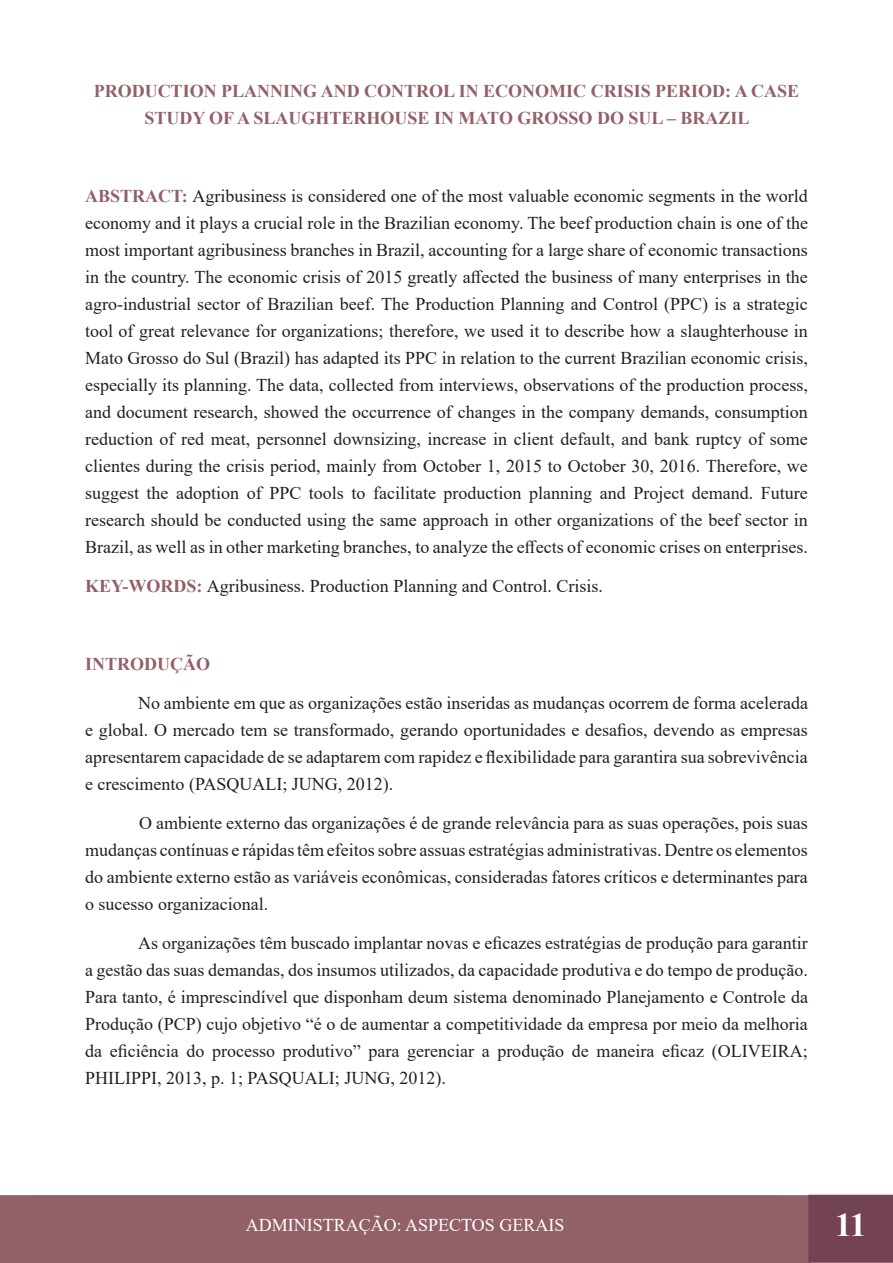
<style>
.page{position:relative;width:893px;height:1263px;background:#fff}
.page>*{position:absolute;margin:0;border:0;box-sizing:border-box;transform-origin:0 0}
.t1{font:700 33px "Times New Roman";color:#fff}
.t2{font:18px/27px "Times New Roman";color:#231f20;text-align:justify}
.t3{font:700 18px/27px "Times New Roman";color:#926168;text-align:center}
.t4{font:18px "Times New Roman";color:#fff}
.s1{font-weight:700;color:#926168}
</style>
<div class="page">
<div style="left:0;top:1195px;width:810px;height:68px;background:#926168"></div>
<div style="left:809px;top:1195px;width:84px;height:67px;background:#744351"></div>
<div style="left:808px;top:1195px;width:85px;height:68px;border:2px solid #744351"></div>
<div style="left:31px;top:1195px;width:748px;height:56px;border:2px solid #926168"></div>
<p class="t3" style="left:94px;top:77px;width:707px">PRODUCTION PLANNING AND CONTROL IN ECONOMIC CRISIS PERIOD: A CASE<br>STUDY OF A SLAUGHTERHOUSE IN MATO GROSSO DO SUL – BRAZIL</p>
<p class="t2" style="left:85px;top:182px;width:724px"><span class="s1">ABSTRACT:</span> Agribusiness is considered one of the most valuable economic segments in the world economy and it plays a crucial role in the Brazilian economy. The beef production chain is one of the most important agribusiness branches in Brazil, accounting for a large share of economic transactions in the country. The economic crisis of 2015 greatly affected the business of many enterprises in the agro-industrial sector of Brazilian beef. The Production Planning and Control (PPC) is a strategic tool of great relevance for organizations; therefore, we used it to describe how a slaughterhouse in Mato Grosso do Sul (Brazil) has adapted its PPC in relation to the current Brazilian economic crisis, especially its planning. The data, collected from interviews, observations of the production process, and document research, showed the occurrence of changes in the company demands, consumption reduction of red meat, personnel downsizing, increase in client default, and bank ruptcy of some clientes during the crisis period, mainly from October 1, 2015 to October 30, 2016. Therefore, we suggest the adoption of PPC tools to facilitate production planning and Project demand. Future research should be conducted using the same approach in other organizations of the beef sector in Brazil, as well as in other marketing branches, to analyze the effects of economic crises on enterprises.</p>
<p class="t2" style="left:85px;top:572px;width:519px"><span class="s1">KEY-WORDS:</span> Agribusiness. Production Planning and Control. Crisis.</p>
<p class="t3" style="left:85px;top:650px;width:126px">INTRODUÇÃO</p>
<p class="t2" style="left:85px;top:689px;width:724px;text-indent:53px">No ambiente em que as organizações estão inseridas as mudanças ocorrem de forma acelerada e global. O mercado tem se transformado, gerando oportunidades e desafios, devendo as empresas apresentarem capacidade de se adaptarem com rapidez e flexibilidade para garantira sua sobrevivência e crescimento (PASQUALI; JUNG, 2012).</p>
<p class="t2" style="left:85px;top:809px;width:724px;text-indent:54px">O ambiente externo das organizações é de grande relevância para as suas operações, pois suas mudanças contínuas e rápidas têm efeitos sobre assuas estratégias administrativas. Dentre os elementos do ambiente externo estão as variáveis econômicas, consideradas fatores críticos e determinantes para o sucesso organizacional.</p>
<p class="t2" style="left:85px;top:929px;width:724px;text-indent:53px">As organizações têm buscado implantar novas e eficazes estratégias de produção para garantir a gestão das suas demandas, dos insumos utilizados, da capacidade produtiva e do tempo de produção.<br>Para tanto, é imprescindível que disponham deum sistema denominado Planejamento e Controle da Produção (PCP) cujo objetivo “é o de aumentar a competitividade da empresa por meio da melhoria da eficiência do processo produtivo” para gerenciar a produção de maneira eficaz (OLIVEIRA; PHILIPPI, 2013, p. 1; PASQUALI; JUNG, 2012).</p>
<p class="t4" style="left:246px;top:1212px;width:320px">ADMINISTRAÇÃO: ASPECTOS GERAIS</p>
<h1 class="t1" style="left:835px;top:1201px;width:33px">11</h1>
</div>
